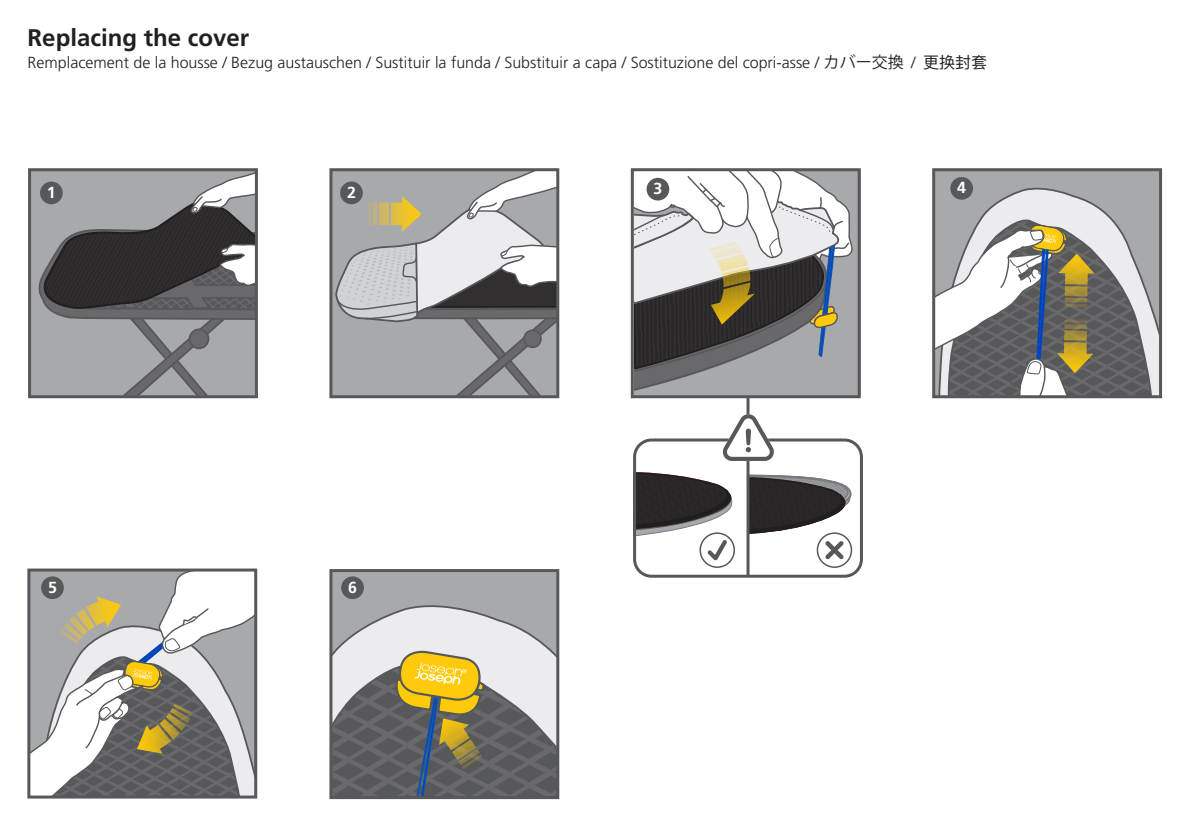
<style>
.page{position:relative;width:1191px;height:840px;background:#fff}
.page>*{position:absolute;margin:0;border:0;box-sizing:border-box;transform-origin:0 0}
.t1{font:700 24px "Frutiger";color:#231f20}
.t2{font:300 16px "Frutiger";color:#231f20}
.t3{font:700 16px "Frutiger";color:#fff}
.s1{font-family:"Koz Go Pr 6 N";font-weight:400}
.s2{font-family:"Ping Fang HK";font-weight:400}
</style>
<div class="page">
<div style="left:816px;top:532px;width:36px;height:35px;border:2px solid #57585a;border-radius:50%"></div>
<div style="left:699px;top:532px;width:36px;height:35px;border:2px solid #57585a;border-radius:50%"></div>
<div style="left:633px;top:438px;width:230px;height:139px;border:3px solid #57585a;border-radius:17px"></div>
<hr style="left:746px;top:396px;width:3px;height:180px;background:#57585a">
<svg style="left:633px;top:414px;width:223px;height:146px"></svg>
<div style="left:331px;top:570px;width:227px;height:227px;background:#a8a9ad"></div>
<svg style="left:333px;top:598px;width:222px;height:196px;background:#a09d8e"></svg>
<div style="left:329px;top:568px;width:230px;height:230px;border:3px solid #57585a"></div>
<svg style="left:31px;top:572px;width:222px;height:222px"></svg>
<div style="left:27px;top:568px;width:230px;height:230px;border:3px solid #57585a"></div>
<div style="left:933px;top:170px;width:227px;height:226px;background:#a8a9ad"></div>
<svg style="left:950px;top:184px;width:208px;height:210px"></svg>
<svg style="left:936px;top:215px;width:219px;height:179px;background:#9d9c97"></svg>
<div style="left:932px;top:168px;width:230px;height:230px;border:3px solid #57585a"></div>
<div style="left:634px;top:170px;width:227px;height:226px;background:#a8a9ad"></div>
<div style="left:631px;top:168px;width:229px;height:230px;border:3px solid #57585a"></div>
<svg style="left:634px;top:170px;width:219px;height:223px"></svg>
<svg style="left:335px;top:172px;width:220px;height:222px;background:#acabac"></svg>
<div style="left:329px;top:168px;width:230px;height:230px;border:3px solid #57585a"></div>
<svg style="left:35px;top:172px;width:219px;height:222px;background:#7d7d80"></svg>
<div style="left:28px;top:168px;width:230px;height:230px;border:3px solid #57585a"></div>
<div style="left:341px;top:576px;width:23px;height:22px;background:#57585a;border-radius:50%"></div>
<div style="left:41px;top:576px;width:23px;height:22px;background:#57585a;border-radius:50%"></div>
<div style="left:950px;top:177px;width:23px;height:22px;background:#57585a;border-radius:50%"></div>
<div style="left:646px;top:178px;width:23px;height:22px;background:#57585a;border-radius:50%"></div>
<div style="left:340px;top:181px;width:23px;height:23px;background:#57585a;border-radius:50%"></div>
<div style="left:40px;top:181px;width:23px;height:23px;background:#57585a;border-radius:50%"></div>
<h1 class="t1" style="left:28px;top:24px;width:223px">Replacing the cover</h1>
<p class="t2" style="left:28px;top:54px;width:961px">Remplacement de la housse / Bezug austauschen / Sustituir la funda / Substituir a capa / Sostituzione del copri-asse / <span class="s1">カバー交換</span> / <span class="s2">更换封套</span></p>
<p class="t3" style="left:47px;top:183px;width:10px">1</p>
<p class="t3" style="left:347px;top:183px;width:10px">2</p>
<p class="t3" style="left:48px;top:577px;width:10px">5</p>
<p class="t3" style="left:348px;top:577px;width:10px">6</p>
<p class="t3" style="left:653px;top:179px;width:10px">3</p>
<p class="t3" style="left:957px;top:178px;width:10px">4</p>
</div>
